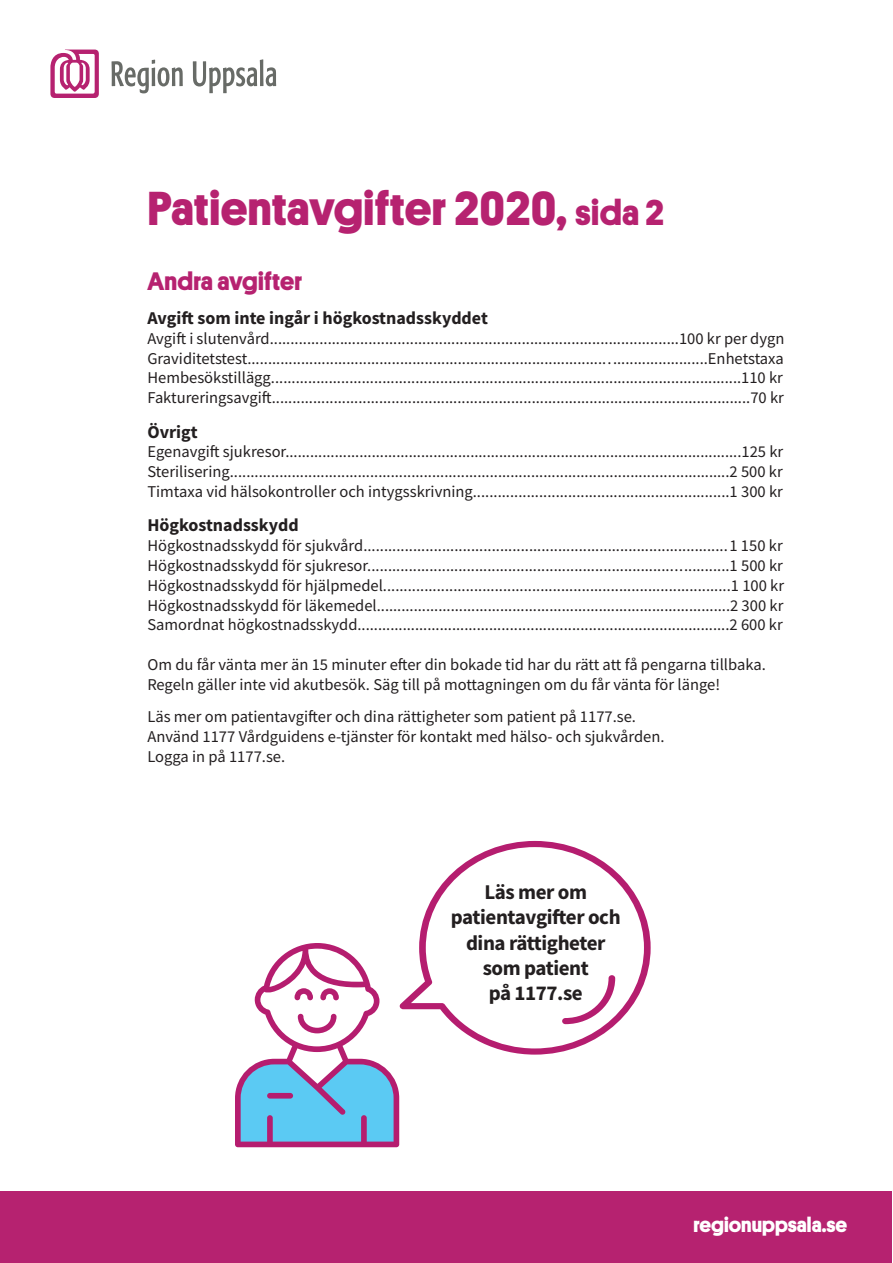
<style>
.page{position:relative;width:893px;height:1263px;background:#fff}
.page>*{position:absolute;margin:0;border:0;box-sizing:border-box;transform-origin:0 0}
.t1{font:700 48px "Platform";letter-spacing:.01em;color:#b62270}
.t2{font:700 25.5px "Platform";letter-spacing:.01em;color:#b62270}
.t3{font:700 21px/25.2px "Source Sans Pro";letter-spacing:-.02em;color:#231f20;text-align:center}
.t4{font:700 21px "Platform";color:#fff}
.t5{font:700 18px "Source Sans Pro";color:#231f20}
.t6{font:16.5px/19.8px "Source Sans Pro";color:#231f20;text-align:justify}
.s1{font-size:36px}
</style>
<div class="page">
<div style="left:1px;top:1191px;width:891px;height:71px;background:#b62270"></div>
<svg style="left:193px;top:59px;width:83px;height:34px"></svg>
<svg style="left:112px;top:60px;width:71px;height:33px"></svg>
<svg style="left:50px;top:50px;width:49px;height:48px"></svg>
<svg style="left:235px;top:943px;width:164px;height:204px"></svg>
<div style="left:267px;top:1093px;width:26px;height:5px;background:#b51d6f;border-radius:3px"></div>
<svg style="left:400px;top:841px;width:251px;height:213px"></svg>
<h1 class="t1" style="left:147px;top:174px;width:518px">Patientavgifter 2020, <span class="s1">sida 2</span></h1>
<h2 class="t2" style="left:147px;top:262px;width:156px">Andra avgifter</h2>
<p class="t5" style="left:147px;top:306px;width:342px">Avgift som inte ingår i högkostnadsskyddet</p>
<p class="t6" style="left:147px;top:328px;width:639px">Avgift i slutenvård...................................................................................................100 kr per dygn Graviditetstest...............................................................................................................Enhetstaxa Hembesökstillägg..................................................................................................................110 kr Faktureringsavgift....................................................................................................................70 kr</p>
<p class="t5" style="left:147px;top:419px;width:52px">Övrigt</p>
<p class="t6" style="left:147px;top:442px;width:637px">Egenavgift sjukresor...............................................................................................................125 kr Sterilisering.........................................................................................................................2 500 kr Timtaxa vid hälsokontroller och intygsskrivning..............................................................1 300 kr</p>
<p class="t5" style="left:147px;top:513px;width:153px">Högkostnadsskydd</p>
<p class="t6" style="left:147px;top:536px;width:638px">Högkostnadsskydd för sjukvård........................................................................................1 150 kr Högkostnadsskydd för sjukresor.......................................................................................1 500 kr Högkostnadsskydd för hjälpmedel....................................................................................1 100 kr Högkostnadsskydd för läkemedel......................................................................................2 300 kr Samordnat högkostnadsskydd..........................................................................................2 600 kr</p>
<p class="t6" style="left:147px;top:654px;width:620px">Om du får vänta mer än 15 minuter efter din bokade tid har du rätt att få pengarna tillbaka.<br>Regeln gäller inte vid akutbesök. Säg till på mottagningen om du får vänta för länge!</p>
<p class="t6" style="left:147px;top:707px;width:519px;text-align:left">Läs mer om patientavgifter och dina rättigheter som patient på 1177.se.<br>Använd 1177 Vårdguidens e-tjänster för kontakt med hälso- och sjukvården.<br>Logga in på 1177.se.</p>
<p class="t3" style="left:451px;top:879px;width:171px">Läs mer om patientavgifter och dina rättigheter som patient<br>på 1177.se</p>
<p class="t4" style="left:693px;top:1210px;width:155px">regionuppsala.se</p>
</div>
